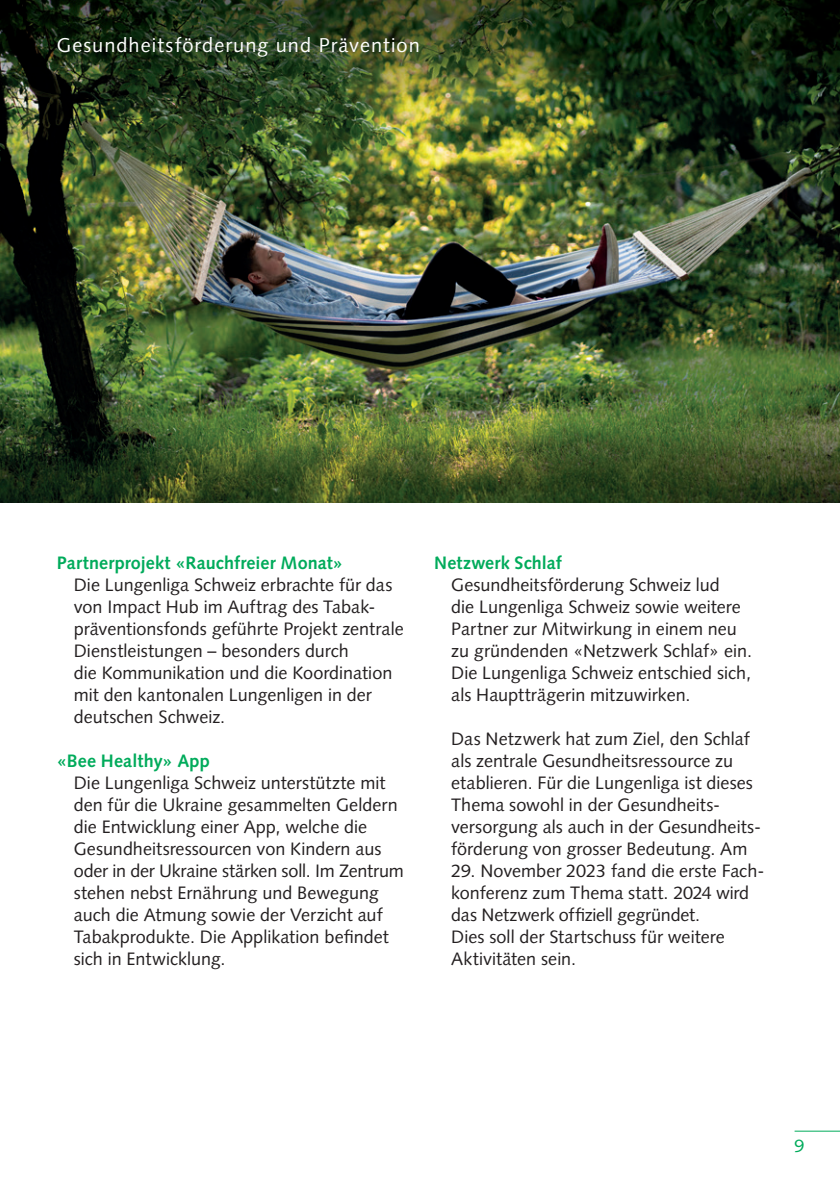
<style>
.page{position:relative;width:840px;height:1191px;background:#fff}
.page>*{position:absolute;margin:0;border:0;box-sizing:border-box;transform-origin:0 0}
.t1{font:20px "Syntax LT Std";letter-spacing:.05em;color:#fff}
.t2{font:18px/22px "Syntax LT Std";color:#231f20}
.t3{font:700 18px "Syntax LT Std";letter-spacing:.01em;color:#00ab5b}
.t4{font:18px "Syntax LT Std";color:#00ab5b}
</style>
<div class="page">
<hr style="left:794px;top:1130px;width:45px;height:1px;background:#00ab5b">
<img style="left:0;top:0;width:839px;height:502px">
<p class="t1" style="left:57px;top:33px;width:364px">Gesundheitsförderung und Prävention</p>
<p class="t3" style="left:57px;top:552px;width:287px">Partnerprojekt «Rauchfreier Monat»</p>
<p class="t2" style="left:74px;top:573px;width:331px">Die Lungenliga Schweiz erbrachte für das von Impact Hub im Auftrag des Tabak&shy;präventionsfonds geführte Projekt zentrale Dienstleistungen – besonders durch<br>die Kommunikation und die Koordination mit den kantonalen Lungenligen in der deutschen Schweiz.</p>
<p class="t3" style="left:57px;top:750px;width:154px">«Bee Healthy» App</p>
<p class="t2" style="left:74px;top:771px;width:331px">Die Lungenliga Schweiz unterstützte mit den für die Ukraine gesammelten Geldern die Entwicklung einer App, welche die Gesundheitsressourcen von Kindern aus oder in der Ukraine stärken soll. Im Zentrum stehen nebst Ernährung und Bewegung auch die Atmung sowie der Verzicht auf Tabakprodukte. Die Applikation befindet sich in Entwicklung.</p>
<p class="t3" style="left:434px;top:552px;width:129px">Netzwerk Schlaf</p>
<p class="t2" style="left:451px;top:573px;width:302px">Gesundheitsförderung Schweiz lud<br>die Lungenliga Schweiz sowie weitere Partner zur Mitwirkung in einem neu zu gründenden «Netzwerk Schlaf» ein.<br>Die Lungenliga Schweiz entschied sich, als Hauptträgerin mitzuwirken.</p>
<p class="t2" style="left:451px;top:727px;width:311px">Das Netzwerk hat zum Ziel, den Schlaf als zentrale Gesundheitsressource zu etablieren. Für die Lungenliga ist dieses Thema sowohl in der Gesundheits&shy;versorgung als auch in der Gesundheits&shy;förderung von grosser Bedeutung. Am</p>
<p class="t2" style="left:451px;top:859px;width:314px">29. November 2023 fand die erste Fach&shy;konferenz zum Thema statt. 2024 wird das Netzwerk offiziell gegründet.<br>Dies soll der Startschuss für weitere Aktivitäten sein.</p>
<p class="t4" style="left:794px;top:1135px;width:12px">9</p>
</div>
